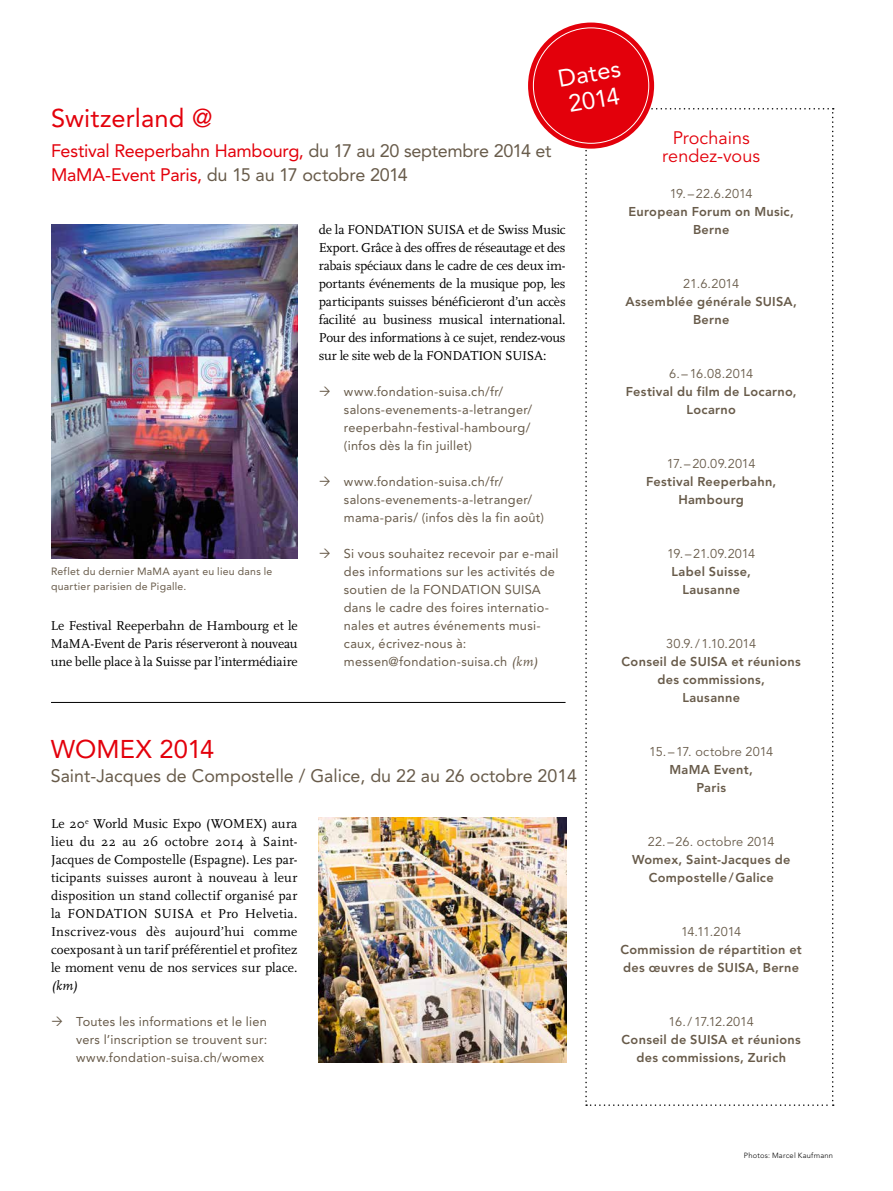
<style>
.page{position:relative;width:893px;height:1191px;background:#fff}
.page>*{position:absolute;margin:0;border:0;box-sizing:border-box;transform-origin:0 0}
.t1{font:25.5px "Avenir";letter-spacing:.005em;color:#e3000b}
.t2{font:24px/27px "Avenir";color:#fff}
.t3{font:18px/24px "Avenir";letter-spacing:-.015em;color:#e3000b}
.t4{font:18px "Avenir";color:#685b4a}
.t5{font:18px/18px "Avenir";color:#e3000b;text-align:center}
.t6{font:13.5px/18px "Scala";letter-spacing:-.01em;color:#000;text-align:justify}
.t7{font:italic 13.5px "Scala";color:#000}
.t8{font:12.75px/18px "Avenir";letter-spacing:.02em;color:#685b4a}
.t9{font:800 12.75px/18px "Avenir";letter-spacing:.02em;color:#685b4a;text-align:center}
.t10{font:12.75px "Avenir";letter-spacing:-.015em;color:#685b4a}
.t11{font:12.75px "Avenir";letter-spacing:.01em;color:#685b4a}
.t12{font:12.75px "Avenir";letter-spacing:.015em;color:#685b4a}
.t13{font:12.75px "Avenir";letter-spacing:-.05em;color:#685b4a}
.t14{font:10.5px/15px "Avenir";letter-spacing:.025em;color:#685b4a}
.t15{font:300 7.5px "Avenir";letter-spacing:.03em;color:#000}
.s1{color:#685b4a}
.s2{font-family:"Scala";font-style:italic;font-size:13.5px}
</style>
<div class="page">
<svg style="left:585px;top:108px;width:249px;height:998px"></svg>
<hr style="left:51px;top:702px;width:515px;height:1px;background:#000">
<img style="left:318px;top:817px;width:248px;height:245px">
<img style="left:51px;top:224px;width:246px;height:334px">
<div style="left:528px;top:23px;width:126px;height:126px;background:#e3000b;border-radius:50%"></div>
<h2 class="t2" style="left:556px;top:66px;width:65px;rotate:-10deg">Dates<br>2014</h2>
<h1 class="t1" style="left:51px;top:104px;width:163px">Switzerland @</h1>
<h3 class="t3" style="left:51px;top:139px;width:502px">Festival Reeperbahn Hambourg, <span class="s1">du 17 au 20 septembre 2014 et<br></span>MaMA-Event Paris, <span class="s1">du 15 au 17 octobre 2014</span></h3>
<h3 class="t5" style="left:662px;top:129px;width:99px">Prochains rendez-vous</h3>
<p class="t10" style="left:670px;top:186px;width:84px">19. –22.6.2014</p>
<p class="t9" style="left:628px;top:203px;width:167px">European Forum on Music,<br>Berne</p>
<p class="t6" style="left:319px;top:221px;width:248px">de la FONDATION SUISA et de Swiss Music Export. Grâce à des offres de réseautage et des rabais spéciaux dans le cadre de ces deux im&shy;portants événements de la musique pop, les participants suisses bénéficieront d’un accès facilité au business musical international.<br>Pour des informations à ce sujet, rendez-vous sur le site web de la FONDATION SUISA:</p>
<p class="t8" style="left:344px;top:383px;width:190px">www.fondation-suisa.ch/fr/ salons-evenements-a-letranger/ reeperbahn-festival-hambourg/ (infos dès la fin juillet)</p>
<p class="t8" style="left:344px;top:473px;width:202px">www.fondation-suisa.ch/fr/ salons-evenements-a-letranger/ mama-paris/ (infos dès la fin août)</p>
<p class="t8" style="left:344px;top:545px;width:216px">Si vous souhaitez recevoir par e-mail des informations sur les activités de soutien de la FONDATION SUISA dans le cadre des foires internatio&shy;nales et autres événements musi&shy;caux, écrivez-nous à: messen@fondation-suisa.ch <span class="s2">(km)</span></p>
<p class="t10" style="left:683px;top:276px;width:57px">21.6.2014</p>
<p class="t9" style="left:625px;top:293px;width:173px">Assemblée générale SUISA,<br>Berne</p>
<p class="t10" style="left:669px;top:366px;width:86px">6. –16.08.2014</p>
<p class="t9" style="left:626px;top:383px;width:172px">Festival du film de Locarno,<br>Locarno</p>
<p class="t10" style="left:667px;top:456px;width:90px">17. –20.09.2014</p>
<p class="t9" style="left:646px;top:473px;width:132px">Festival Reeperbahn,<br>Hambourg</p>
<p class="t10" style="left:667px;top:546px;width:90px">19. –21.09.2014</p>
<p class="t9" style="left:671px;top:563px;width:81px">Label Suisse,<br>Lausanne</p>
<p class="t14" style="left:51px;top:563px;width:223px">Reflet du dernier MaMA ayant eu lieu dans le quartier parisien de Pigalle.</p>
<p class="t6" style="left:51px;top:617px;width:248px">Le Festival Reeperbahn de Hambourg et le MaMA-Event de Paris réserveront à nouveau une belle place à la Suisse par l’intermédiaire</p>
<p class="t10" style="left:666px;top:636px;width:91px">30.9./1.10.2014</p>
<p class="t9" style="left:622px;top:653px;width:181px">Conseil de SUISA et réunions des commissions,<br>Lausanne</p>
<h1 class="t1" style="left:51px;top:734px;width:165px">WOMEX 2014</h1>
<h3 class="t4" style="left:51px;top:765px;width:528px">Saint-Jacques de Compostelle / Galice, du 22 au 26 octobre 2014</h3>
<p class="t6" style="left:51px;top:815px;width:248px">Le 20<sup>e</sup> World Music Expo (WOMEX) aura lieu du 22 au 26 octobre 2014 à Saint-Jacques de Compostelle (Espagne). Les par&shy;ticipants suisses auront à nouveau à leur disposition un stand collectif organisé par la FONDATION SUISA et Pro Helvetia.<br>Inscrivez-vous dès aujourd’hui comme coexposant à un tarif préférentiel et profitez le moment venu de nos services sur place.</p>
<p class="t7" style="left:51px;top:979px;width:29px">(km)</p>
<p class="t8" style="left:76px;top:1013px;width:193px;text-align:justify">Toutes les informations et le lien vers l’inscription se trouvent sur: www.fondation-suisa.ch/womex</p>
<p class="t11" style="left:649px;top:744px;width:126px">15. –17. octobre 2014</p>
<p class="t9" style="left:669px;top:761px;width:85px">MaMA Event,<br>Paris</p>
<p class="t12" style="left:648px;top:834px;width:128px">22. –26. octobre 2014</p>
<p class="t9" style="left:632px;top:851px;width:160px">Womex, Saint-Jacques de<br>Compostelle/Galice</p>
<p class="t10" style="left:681px;top:924px;width:62px">14.11.2014</p>
<p class="t9" style="left:620px;top:941px;width:183px;text-align:left">Commission de répartition et des œuvres de SUISA, Berne</p>
<p class="t13" style="left:669px;top:1014px;width:87px">16./17.12.2014</p>
<p class="t9" style="left:622px;top:1031px;width:181px">Conseil de SUISA et réunions des commissions, Zurich</p>
<p class="t15" style="left:744px;top:1150px;width:91px">Photos: Marcel Kaufmann</p>
</div>
